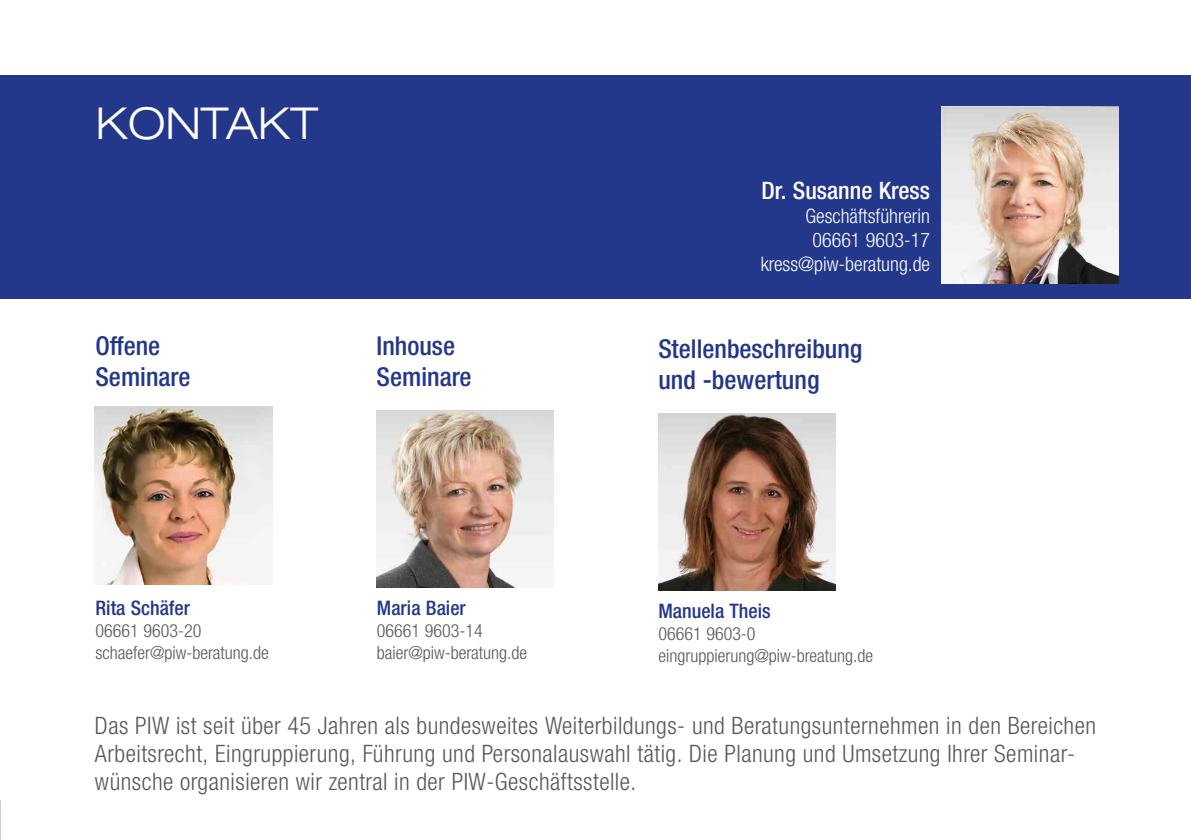
<style>
.page{position:relative;width:1191px;height:840px;background:#fff}
.page>*{position:absolute;margin:0;border:0;box-sizing:border-box;transform-origin:0 0}
.t1{font:300 expanded 44px "Helvetica Neue LTW1 G";color:#fff}
.t2{font:500 condensed 26px/31.2px "Helvetica Neue LTW1 G";color:#23378b}
.t3{font:300 condensed 24px/28px "Helvetica Neue LTW1 G";letter-spacing:.02em;color:#575756}
.t4{font:500 condensed 24px "Helvetica Neue LTW1 G";color:#fff}
.t5{font:300 condensed 20px/24px "Helvetica Neue LTW1 G";color:#fff;text-align:right}
.t6{font:500 condensed 20px "Helvetica Neue LTW1 G";color:#23378b}
.t7{font:300 condensed 18px/22px "Helvetica Neue LTW1 G";color:#575756}
</style>
<div class="page">
<img style="left:658px;top:413px;width:178px;height:177px">
<div style="left:0;top:75px;width:1191px;height:224px;background:#23378b"></div>
<img style="left:941px;top:106px;width:177px;height:177px">
<img style="left:95px;top:406px;width:177px;height:178px">
<img style="left:376px;top:410px;width:178px;height:177px">
<h1 class="t1" style="left:96px;top:96px;width:224px">KONTAKT</h1>
<p class="t4" style="left:761px;top:176px;width:170px">Dr. Susanne Kress</p>
<p class="t5" style="left:760px;top:204px;width:171px">Geschäftsführerin<br>06661 9603-17 kress@piw-beratung.de</p>
<p class="t2" style="left:95px;top:330px;width:97px">Offene<br>Seminare</p>
<p class="t2" style="left:376px;top:330px;width:97px">Inhouse<br>Seminare</p>
<p class="t2" style="left:658px;top:333px;width:205px">Stellenbeschreibung und -bewertung</p>
<p class="t6" style="left:95px;top:595px;width:96px">Rita Schäfer</p>
<p class="t7" style="left:95px;top:619px;width:175px">06661 9603-20 schaefer@piw-beratung.de</p>
<p class="t6" style="left:377px;top:595px;width:90px">Maria Baier</p>
<p class="t7" style="left:377px;top:619px;width:152px">06661 9603-14 baier@piw-beratung.de</p>
<p class="t6" style="left:658px;top:598px;width:114px">Manuela Theis</p>
<p class="t7" style="left:658px;top:622px;width:216px">06661 9603-0 eingruppierung@piw-breatung.de</p>
<p class="t3" style="left:95px;top:711px;width:1002px">Das PIW ist seit über 45 Jahren als bundesweites Weiterbildungs- und Beratungsunternehmen in den Bereichen<br>Arbeitsrecht, Eingruppierung, Führung und Personalauswahl tätig. Die Planung und Umsetzung Ihrer Seminar&shy;wünsche organisieren wir zentral in der PIW-Geschäftsstelle.</p>
</div>
